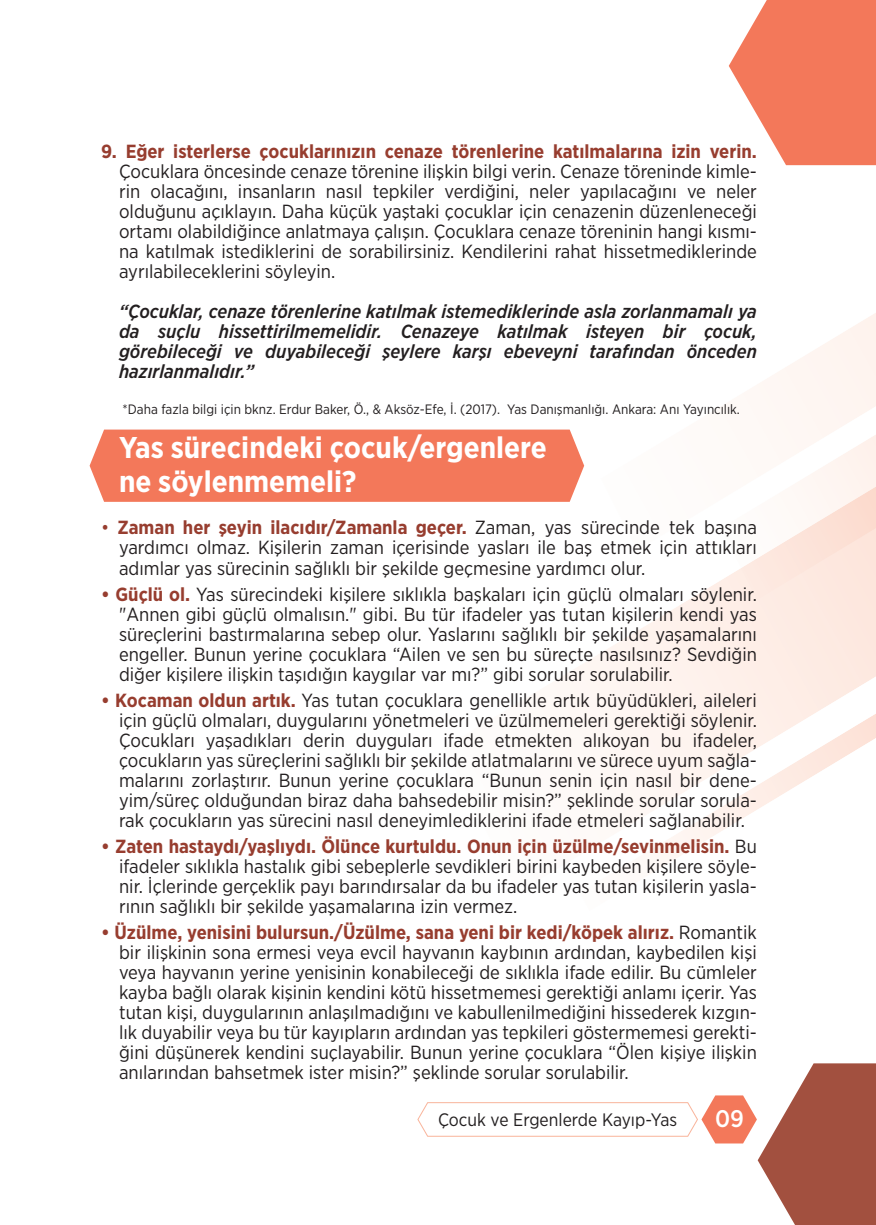
<style>
.page{position:relative;width:876px;height:1225px;background:#fff}
.page>*{position:absolute;margin:0;border:0;box-sizing:border-box;transform-origin:0 0}
.t1{font:700 30px/34px "Gotham Narrow";color:#fff}
.t2{font:500 24px "Gotham Narrow";color:#fff}
.t3{font:19px/20px "Gotham Narrow";color:#231f20;text-align:justify}
.t4{font:italic 500 19px/20px "Gotham Narrow";color:#231f20;text-align:justify}
.t5{font:700 19px "Gotham Narrow";color:#973d2f}
.t6{font:18px "Gotham Narrow";color:#231f20}
.t7{font:13.6px "Gotham Narrow";color:#231f20}
.s1{color:#973d2f}
.s2{font-weight:700;color:#973d2f}
</style>
<div class="page">
<svg style="left:757px;top:313px;width:119px;height:173px;fill:#fef7f4"></svg>
<svg style="left:563px;top:486px;width:313px;height:377px"></svg>
<svg style="left:417px;top:1063px;width:459px;height:162px"></svg>
<svg style="left:729px;top:0;width:147px;height:165px"></svg>
<div style="left:90px;top:429px;width:494px;height:73px;background:#f3785a"></div>
<p class="t5" style="left:101px;top:142px;width:657px">9. Eğer isterlerse çocuklarınızın cenaze törenlerine katılmalarına izin verin.</p>
<p class="t3" style="left:119px;top:162px;width:639px">Çocuklara öncesinde cenaze törenine ilişkin bilgi verin. Cenaze töreninde kimle&shy;rin olacağını, insanların nasıl tepkiler verdiğini, neler yapılacağını ve neler olduğunu açıklayın. Daha küçük yaştaki çocuklar için cenazenin düzenleneceği ortamı olabildiğince anlatmaya çalışın. Çocuklara cenaze töreninin hangi kısmı&shy;na katılmak istediklerini de sorabilirsiniz. Kendilerini rahat hissetmediklerinde ayrılabileceklerini söyleyin.</p>
<p class="t4" style="left:119px;top:303px;width:639px">“Çocuklar, cenaze törenlerine katılmak istemediklerinde asla zorlanmamalı ya da suçlu hissettirilmemelidir. Cenazeye katılmak isteyen bir çocuk, görebileceği ve duyabileceği şeylere karşı ebeveyni tarafından önceden hazırlanmalıdır.”</p>
<p class="t7" style="left:123px;top:403px;width:619px">*Daha fazla bilgi için bknz. Erdur Baker, Ö., &amp; Aksöz-Efe, İ. (2017). Yas Danışmanlığı. Ankara: Anı Yayıncılık.</p>
<h1 class="t1" style="left:119px;top:431px;width:429px">Yas sürecindeki çocuk/ergenlere ne söylenmemeli?</h1>
<p class="t3" style="left:119px;top:518px;width:639px;text-indent:-18px"><span class="s1">•</span> <span class="s2">Zaman her şeyin ilacıdır/Zamanla geçer.</span> Zaman, yas sürecinde tek başına yardımcı olmaz. Kişilerin zaman içerisinde yasları ile baş etmek için attıkları adımlar yas sürecinin sağlıklı bir şekilde geçmesine yardımcı olur.</p>
<p class="t3" style="left:119px;top:584px;width:639px;text-indent:-18px"><span class="s2">• Güçlü ol.</span> Yas sürecindeki kişilere sıklıkla başkaları için güçlü olmaları söylenir. "Annen gibi güçlü olmalısın." gibi. Bu tür ifadeler yas tutan kişilerin kendi yas süreçlerini bastırmalarına sebep olur. Yaslarını sağlıklı bir şekilde yaşamalarını engeller. Bunun yerine çocuklara “Ailen ve sen bu süreçte nasılsınız? Sevdiğin diğer kişilere ilişkin taşıdığın kaygılar var mı?” gibi sorular sorulabilir.</p>
<p class="t3" style="left:119px;top:690px;width:639px;text-indent:-18px"><span class="s2">• Kocaman oldun artık.</span> Yas tutan çocuklara genellikle artık büyüdükleri, aileleri için güçlü olmaları, duygularını yönetmeleri ve üzülmemeleri gerektiği söylenir.<br>Çocukları yaşadıkları derin duyguları ifade etmekten alıkoyan bu ifadeler, çocukların yas süreçlerini sağlıklı bir şekilde atlatmalarını ve sürece uyum sağla&shy;malarını zorlaştırır. Bunun yerine çocuklara “Bunun senin için nasıl bir dene&shy;yim/süreç olduğundan biraz daha bahsedebilir misin?” şeklinde sorular sorula&shy;rak çocukların yas sürecini nasıl deneyimlediklerini ifade etmeleri sağlanabilir.</p>
<p class="t3" style="left:119px;top:836px;width:639px;text-indent:-18px"><span class="s2">• Zaten hastaydı/yaşlıydı. Ölünce kurtuldu. Onun için üzülme/sevinmelisin.</span> Bu ifadeler sıklıkla hastalık gibi sebeplerle sevdikleri birini kaybeden kişilere söyle&shy;nir. İçlerinde gerçeklik payı barındırsalar da bu ifadeler yas tutan kişilerin yasla&shy;rının sağlıklı bir şekilde yaşamalarına izin vermez.</p>
<p class="t3" style="left:119px;top:922px;width:639px;text-indent:-18px"><span class="s2">• Üzülme, yenisini bulursun./Üzülme, sana yeni bir kedi/köpek alırız.</span> Romantik bir ilişkinin sona ermesi veya evcil hayvanın kaybının ardından, kaybedilen kişi veya hayvanın yerine yenisinin konabileceği de sıklıkla ifade edilir. Bu cümleler kayba bağlı olarak kişinin kendini kötü hissetmemesi gerektiği anlamı içerir. Yas tutan kişi, duygularının anlaşılmadığını ve kabullenilmediğini hissederek kızgın&shy;lık duyabilir veya bu tür kayıpların ardından yas tepkileri göstermemesi gerekti&shy;ğini düşünerek kendini suçlayabilir. Bunun yerine çocuklara “Ölen kişiye ilişkin anılarından bahsetmek ister misin?” şeklinde sorular sorulabilir.</p>
<p class="t6" style="left:438px;top:1111px;width:241px">Çocuk ve Ergenlerde Kayıp-Yas</p>
<p class="t2" style="left:715px;top:1107px;width:30px">09</p>
</div>
